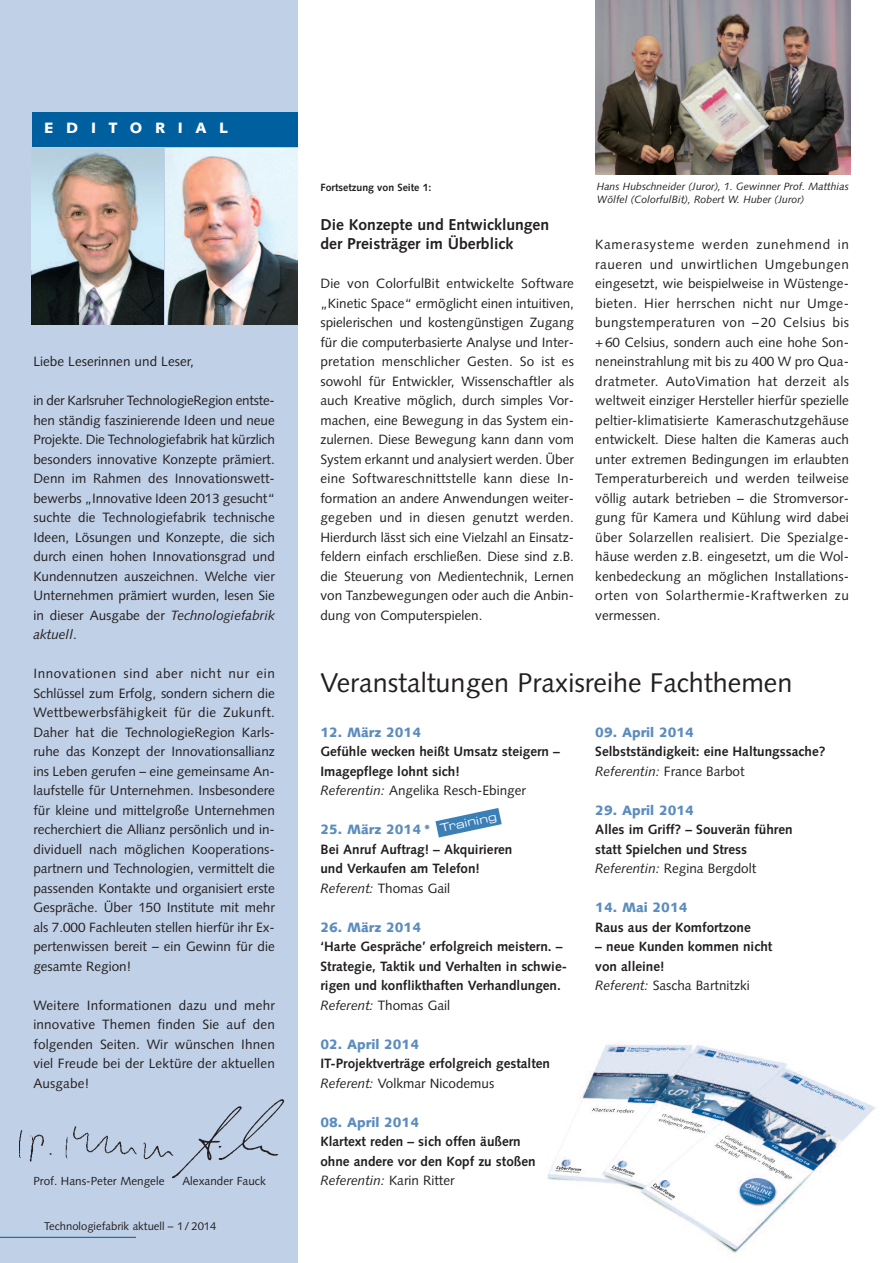
<style>
.page{position:relative;width:893px;height:1263px;background:#fff}
.page>*{position:absolute;margin:0;border:0;box-sizing:border-box;transform-origin:0 0}
.t1{font:27px "Syntax";color:#231f20}
.t2{font:700 15.75px/19.5px "Syntax";color:#231f20}
.t3{font:900 15px "Syntax";letter-spacing:.84em;color:#fff}
.t4{font:13.5px/19.5px "Syntax";color:#231f20;text-align:justify}
.t5{font:700 13.5px/19.5px "Syntax";color:#231f20}
.t6{font:900 13.5px "Syntax";color:#5b8cbf}
.t7{font:11.7px "Syntax";color:#231f20}
.t8{font:11.25px "Syntax";color:#231f20}
.t9{font:11.1px "Eurostile Extended Two";color:#fff}
.t10{font:italic 10.5px/12.6px "Syntax";color:#231f20}
.t11{font:700 10.5px "Syntax";color:#231f20}
.s1{font-style:italic}
.s2{font-weight:400;font-style:italic}
.s3{font-weight:400}
</style>
<div class="page">
<img style="left:547px;top:1044px;width:329px;height:211px">
<div style="left:0;top:0;width:298px;height:1263px;background:#c0d0e7"></div>
<div style="left:32px;top:112px;width:266px;height:34px;background:#005f9f"></div>
<img style="left:32px;top:148px;width:132px;height:177px">
<hr style="left:0;top:1237px;width:136px;height:1px;background:#00599b">
<img style="left:172px;top:1099px;width:113px;height:80px">
<img style="left:19px;top:1123px;width:156px;height:42px">
<img style="left:166px;top:148px;width:132px;height:177px">
<img style="left:595px;top:0;width:255px;height:174px">
<svg style="left:435px;top:808px;width:67px;height:29px"></svg>
<p class="t3" style="left:44px;top:122px;width:186px">EDITORIAL</p>
<p class="t4" style="left:33px;top:353px;width:162px">Liebe Leserinnen und Leser,</p>
<p class="t4" style="left:33px;top:392px;width:243px">in der Karlsruher TechnologieRegion entste&shy;hen ständig faszinierende Ideen und neue Projekte. Die Technologiefabrik hat kürzlich besonders innovative Konzepte prämiert.<br>Denn im Rahmen des Innovationswett&shy;bewerbs „Innovative Ideen 2013 gesucht“ suchte die Technologiefabrik technische Ideen, Lösungen und Konzepte, die sich durch einen hohen Innovationsgrad und Kundennutzen auszeichnen. Welche vier Unternehmen prämiert wurden, lesen Sie in dieser Ausgabe der <span class="s1">Technologiefabrik aktuell</span>.</p>
<p class="t4" style="left:33px;top:665px;width:243px">Innovationen sind aber nicht nur ein Schlüssel zum Erfolg, sondern sichern die Wettbewerbsfähigkeit für die Zukunft.<br>Daher hat die TechnologieRegion Karls&shy;ruhe das Konzept der Innovationsallianz ins Leben gerufen – eine gemeinsame An&shy;laufstelle für Unternehmen. Insbesondere für kleine und mittelgroße Unternehmen recherchiert die Allianz persönlich und in&shy;dividuell nach möglichen Kooperations&shy;partnern und Technologien, vermittelt die passenden Kontakte und organisiert erste Gespräche. Über 150 Institute mit mehr als 7.000 Fachleuten stellen hierfür ihr Ex&shy;pertenwissen bereit – ein Gewinn für die gesamte Region!</p>
<p class="t4" style="left:33px;top:996px;width:243px">Weitere Informationen dazu und mehr innovative Themen finden Sie auf den folgenden Seiten. Wir wünschen Ihnen viel Freude bei der Lektüre der aktuellen Ausgabe!</p>
<p class="t7" style="left:33px;top:1176px;width:133px">Prof. Hans-Peter Mengele</p>
<p class="t7" style="left:182px;top:1176px;width:85px">Alexander Fauck</p>
<p class="t8" style="left:44px;top:1222px;width:174px">Technologiefabrik aktuell – 1/ 2014</p>
<p class="t11" style="left:320px;top:183px;width:113px">Fortsetzung von Seite 1:</p>
<p class="t10" style="left:597px;top:181px;width:253px">Hans Hubschneider (Juror), 1. Gewinner Prof. Matthias<br>Wölfel (ColorfulBit), Robert W. Huber (Juror)</p>
<p class="t2" style="left:320px;top:216px;width:230px">Die Konzepte und Entwicklungen der Preisträger im Überblick</p>
<p class="t4" style="left:320px;top:275px;width:255px">Die von ColorfulBit entwickelte Software „Kinetic Space“ ermöglicht einen intuitiven, spielerischen und kostengünstigen Zugang für die computerbasierte Analyse und Inter&shy;pretation menschlicher Gesten. So ist es sowohl für Entwickler, Wissenschaftler als auch Kreative möglich, durch simples Vor&shy;machen, eine Bewegung in das System ein&shy;zulernen. Diese Bewegung kann dann vom System erkannt und analysiert werden. Über eine Softwareschnittstelle kann diese In&shy;formation an andere Anwendungen weiter&shy;gegeben und in diesen genutzt werden.<br>Hierdurch lässt sich eine Vielzahl an Einsatz&shy;feldern einfach erschließen. Diese sind z.B. die Steuerung von Medientechnik, Lernen von Tanzbewegungen oder auch die Anbin&shy;dung von Computerspielen.</p>
<p class="t4" style="left:595px;top:236px;width:255px">Kamerasysteme werden zunehmend in raueren und unwirtlichen Umgebungen eingesetzt, wie beispielweise in Wüstenge&shy;bieten. Hier herrschen nicht nur Umge&shy;bungstemperaturen von –20 Celsius bis +60 Celsius, sondern auch eine hohe Son&shy;neneinstrahlung mit bis zu 400 W pro Qua&shy;dratmeter. AutoVimation hat derzeit als weltweit einziger Hersteller hierfür spezielle peltier-klimatisierte Kameraschutzgehäuse entwickelt. Diese halten die Kameras auch unter extremen Bedingungen im erlaubten Temperaturbereich und werden teilweise völlig autark betrieben – die Stromversor&shy;gung für Kamera und Kühlung wird dabei über Solarzellen realisiert. Die Spezialge&shy;häuse werden z.B. eingesetzt, um die Wol&shy;kenbedeckung an möglichen Installations&shy;orten von Solarthermie-Kraftwerken zu vermessen.</p>
<h1 class="t1" style="left:320px;top:671px;width:473px">Veranstaltungen Praxisreihe Fachthemen</h1>
<p class="t6" style="left:320px;top:726px;width:102px">12. März 2014</p>
<p class="t5" style="left:320px;top:743px;width:241px">Gefühle wecken heißt Umsatz steigern –<br>Imagepflege lohnt sich!<br><span class="s2">Referentin:</span> <span class="s3">Angelika Resch-Ebinger</span></p>
<p class="t6" style="left:320px;top:824px;width:112px">25. März 2014 *</p>
<p class="t5" style="left:320px;top:840px;width:193px">Bei Anruf Auftrag! – Akquirieren und Verkaufen am Telefon!<br><span class="s2">Referent:</span> <span class="s3">Thomas Gail</span></p>
<p class="t6" style="left:320px;top:921px;width:102px">26. März 2014</p>
<p class="t5" style="left:320px;top:938px;width:248px">‘Harte Gespräche’ erfolgreich meistern. – Strategie, Taktik und Verhalten in schwie&shy;rigen und konflikthaften Verhandlungen.<br><span class="s2">Referent:</span> <span class="s3">Thomas Gail</span></p>
<p class="t6" style="left:320px;top:1038px;width:100px">02. April 2014</p>
<p class="t5" style="left:320px;top:1055px;width:231px">IT-Projektverträge erfolgreich gestalten<br><span class="s2">Referent:</span> <span class="s3">Volkmar Nicodemus</span></p>
<p class="t6" style="left:320px;top:1116px;width:100px">08. April 2014</p>
<p class="t5" style="left:320px;top:1133px;width:217px">Klartext reden – sich offen äußern ohne andere vor den Kopf zu stoßen<br><span class="s2">Referentin:</span> <span class="s3">Karin Ritter</span></p>
<p class="t9" style="left:440px;top:824px;width:59px;rotate:-12deg">Training</p>
<p class="t6" style="left:595px;top:726px;width:100px">09. April 2014</p>
<p class="t5" style="left:595px;top:743px;width:232px">Selbstständigkeit: eine Haltungssache?<br><span class="s2">Referentin:</span> <span class="s3">France Barbot</span></p>
<p class="t6" style="left:595px;top:804px;width:100px">29. April 2014</p>
<p class="t5" style="left:595px;top:821px;width:199px">Alles im Griff? – Souverän führen statt Spielchen und Stress<br><span class="s2">Referentin:</span> <span class="s3">Regina Bergdolt</span></p>
<p class="t6" style="left:595px;top:902px;width:94px">14. Mai 2014</p>
<p class="t5" style="left:595px;top:918px;width:157px">Raus aus der Komfortzone</p>
<p class="t5" style="left:595px;top:938px;width:179px">– neue Kunden kommen nicht von alleine!<br><span class="s2">Referent:</span> <span class="s3">Sascha Bartnitzki</span></p>
</div>
